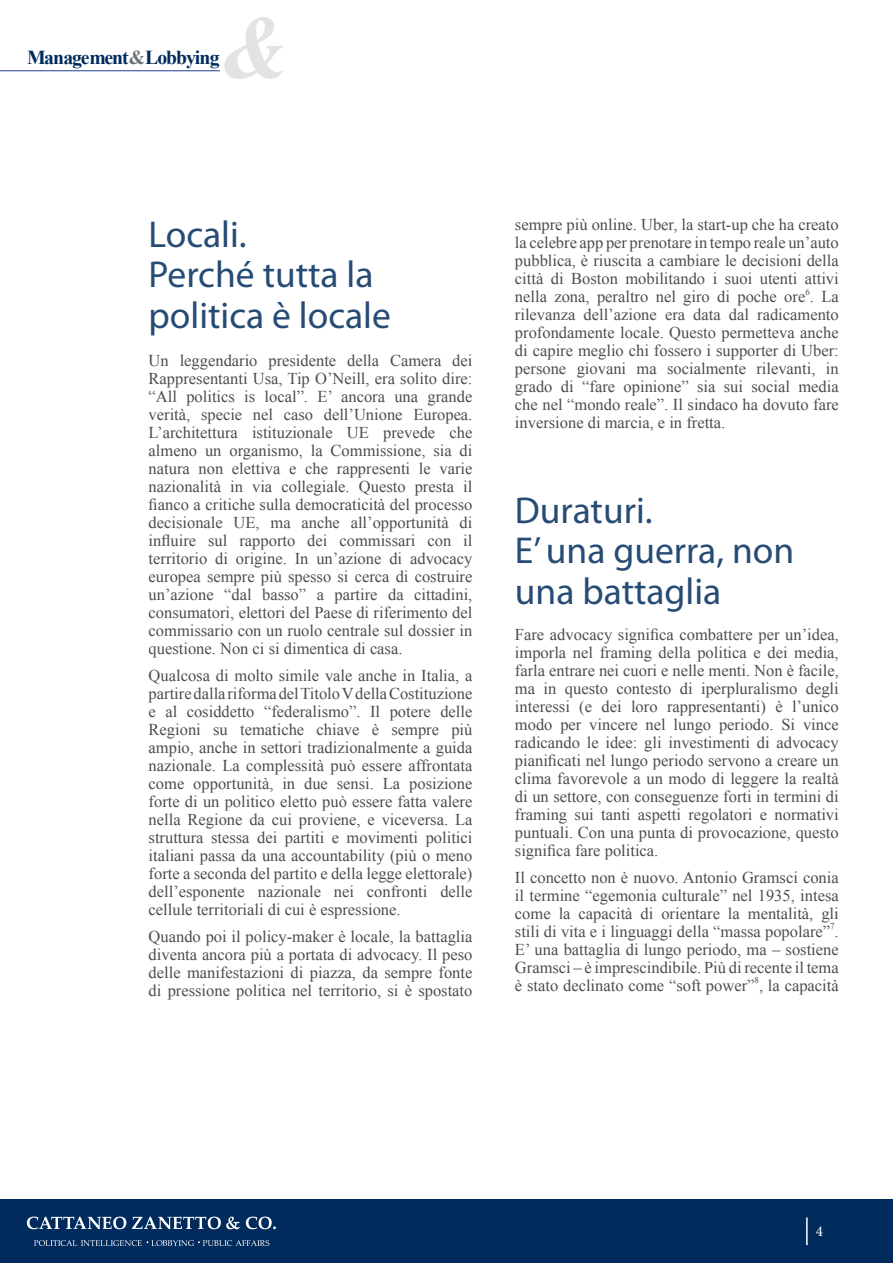
<style>
.page{position:relative;width:893px;height:1263px;background:#fff}
.page>*{position:absolute;margin:0;border:0;box-sizing:border-box;transform-origin:0 0}
.t1{font:37.5px/40.5px "Myriad Pro";color:#264b74}
.t2{font:700 19.8px "Times New Roman";letter-spacing:-.05em;color:#002b5c}
.t3{font:16.5px/18px "Times New Roman";color:#4d4d4f;text-align:justify}
.t4{font:15px "Minion Pro";color:#fff}
.t5{font:9px "Times New Roman";color:#4d4d4f}
.s1{color:#6a737b}
</style>
<div class="page">
<svg style="left:224px;top:17px;width:59px;height:62px"></svg>
<hr style="left:0;top:71px;width:220px;height:1px;background:#1c3e94">
<div style="left:0;top:1199px;width:893px;height:64px;background:#002b5c"></div>
<hr style="left:806px;top:1217px;width:2px;height:28px;background:#fff">
<svg style="left:27px;top:1216px;width:99px;height:13px"></svg>
<svg style="left:132px;top:1216px;width:108px;height:13px"></svg>
<svg style="left:246px;top:1216px;width:30px;height:13px"></svg>
<svg style="left:34px;top:1240px;width:235px;height:6px"></svg>
<p class="t2" style="left:27px;top:43px;width:194px">Management<span class="s1">&amp;</span>Lobbying</p>
<h1 class="t1" style="left:149px;top:215px;width:244px">Locali.<br>Perché tutta la politica è locale</h1>
<p class="t3" style="left:149px;top:351px;width:325px">Un leggendario presidente della Camera dei Rappresentanti Usa, Tip O’Neill, era solito dire: “All politics is local”. E’ ancora una grande verità, specie nel caso dell’Unione Europea.<br>L’architettura istituzionale UE prevede che almeno un organismo, la Commissione, sia di natura non elettiva e che rappresenti le varie nazionalità in via collegiale. Questo presta il fianco a critiche sulla democraticità del processo decisionale UE, ma anche all’opportunità di influire sul rapporto dei commissari con il territorio di origine. In un’azione di advocacy europea sempre più spesso si cerca di costruire un’azione “dal basso” a partire da cittadini, consumatori, elettori del Paese di riferimento del commissario con un ruolo centrale sul dossier in questione. Non ci si dimentica di casa.</p>
<p class="t3" style="left:149px;top:666px;width:325px">Qualcosa di molto simile vale anche in Italia, a partire dalla riforma del Titolo V della Costituzione e al cosiddetto “federalismo”. Il potere delle Regioni su tematiche chiave è sempre più ampio, anche in settori tradizionalmente a guida nazionale. La complessità può essere affrontata come opportunità, in due sensi. La posizione forte di un politico eletto può essere fatta valere nella Regione da cui proviene, e viceversa. La struttura stessa dei partiti e movimenti politici italiani passa da una accountability (più o meno forte a seconda del partito e della legge elettorale) dell’esponente nazionale nei confronti delle cellule territoriali di cui è espressione.</p>
<p class="t3" style="left:149px;top:927px;width:325px">Quando poi il policy-maker è locale, la battaglia diventa ancora più a portata di advocacy. Il peso delle manifestazioni di piazza, da sempre fonte di pressione politica nel territorio, si è spostato</p>
<p class="t3" style="left:515px;top:215px;width:325px">sempre più online. Uber, la start-up che ha creato la celebre app per prenotare in tempo reale un’auto pubblica, è riuscita a cambiare le decisioni della città di Boston mobilitando i suoi utenti attivi nella zona, peraltro nel giro di poche ore . La</p>
<p class="t5" style="left:805px;top:286px;width:6px">6</p>
<p class="t3" style="left:515px;top:305px;width:325px">rilevanza dell’azione era data dal radicamento profondamente locale. Questo permetteva anche di capire meglio chi fossero i supporter di Uber: persone giovani ma socialmente rilevanti, in grado di “fare opinione” sia sui social media che nel “mondo reale”. Il sindaco ha dovuto fare inversione di marcia, e in fretta.</p>
<h1 class="t1" style="left:515px;top:490px;width:281px">Duraturi.<br>E’ una guerra, non una battaglia</h1>
<p class="t3" style="left:515px;top:625px;width:325px">Fare advocacy significa combattere per un’idea, imporla nel framing della politica e dei media, farla entrare nei cuori e nelle menti. Non è facile, ma in questo contesto di iperpluralismo degli interessi (e dei loro rappresentanti) è l’unico modo per vincere nel lungo periodo. Si vince radicando le idee: gli investimenti di advocacy pianificati nel lungo periodo servono a creare un clima favorevole a un modo di leggere la realtà di un settore, con conseguenze forti in termini di framing sui tanti aspetti regolatori e normativi puntuali. Con una punta di provocazione, questo significa fare politica.</p>
<p class="t3" style="left:515px;top:868px;width:325px">Il concetto non è nuovo. Antonio Gramsci conia il termine “egemonia culturale” nel 1935, intesa come la capacità di orientare la mentalità, gli stili di vita e i linguaggi della “massa popolare” .</p>
<p class="t5" style="left:830px;top:920px;width:6px">7</p>
<p class="t3" style="left:515px;top:940px;width:325px">E’ una battaglia di lungo periodo, ma – sostiene Gramsci – è imprescindibile. Più di recente il tema è stato declinato come “soft power” , la capacità</p>
<p class="t5" style="left:754px;top:974px;width:6px">8</p>
<p class="t4" style="left:816px;top:1222px;width:9px">4</p>
</div>
